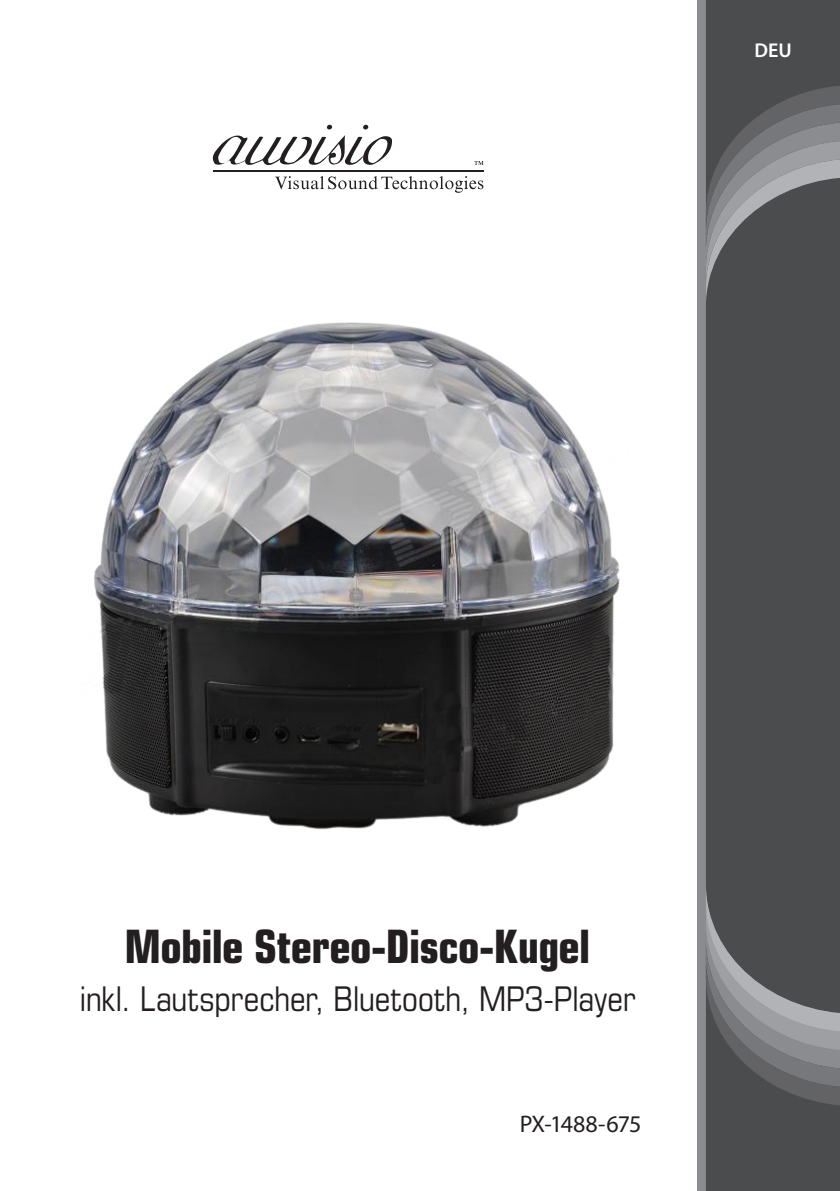
<style>
.page{position:relative;width:840px;height:1191px;background:#fff}
.page>*{position:absolute;margin:0;border:0;box-sizing:border-box;transform-origin:0 0}
.t1{font:700 condensed 46px "Eurostile";letter-spacing:-.015em;color:#231f20}
.t2{font:condensed 34px "Eurostile";color:#231f20}
.t3{font:24px "Myriad Pro";letter-spacing:-.04em;color:#231f20}
.t4{font:600 20px "Myriad Pro";color:#fff}
</style>
<div class="page">
<div style="left:697px;top:0;width:142px;height:1191px;background:#8a8c8f"></div>
<div style="left:706px;top:307px;width:133px;height:577px;background:#4b4c4d"></div>
<svg style="left:705px;top:0;width:134px;height:307px;background:#5e5f61"></svg>
<svg style="left:705px;top:884px;width:134px;height:307px;background:#5e5f61"></svg>
<svg style="left:212px;top:125px;width:180px;height:41px"></svg>
<hr style="left:213px;top:170px;width:270px;height:1px;background:#231f20">
<svg style="left:474px;top:161px;width:9px;height:4px"></svg>
<svg style="left:275px;top:176px;width:208px;height:17px"></svg>
<img style="left:94px;top:322px;width:526px;height:508px">
<p class="t4" style="left:754px;top:37px;width:39px">DEU</p>
<h1 class="t1" style="left:125px;top:919px;width:467px">Mobile Stereo-Disco-Kugel</h1>
<p class="t2" style="left:79px;top:979px;width:557px">inkl. Lautsprecher, Bluetooth, MP3-Player</p>
<p class="t3" style="left:519px;top:1109px;width:123px">PX-1488-675</p>
</div>
